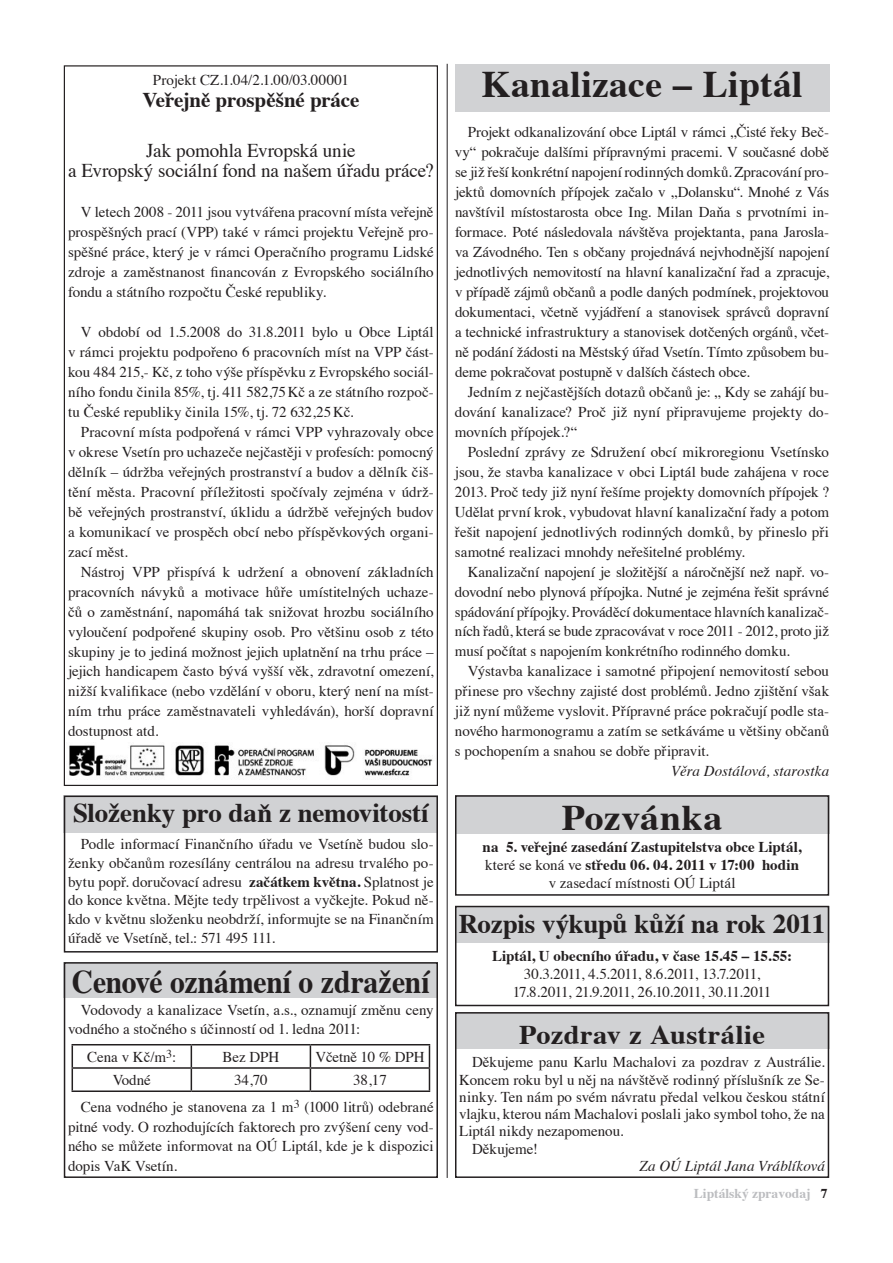
<style>
.page{position:relative;width:893px;height:1263px;background:#fff}
.page>*{position:absolute;margin:0;border:0;box-sizing:border-box;transform-origin:0 0}
.t1{font:700 37.5px "Times";letter-spacing:.01em;color:#231f20}
.t2{font:700 36px "Times";letter-spacing:.015em;color:#231f20;scale:1.05 1}
.t3{font:700 33px "Times";letter-spacing:-.01em;color:#231f20;scale:.9 1}
.t4{font:700 27px "Times";letter-spacing:-.005em;color:#231f20}
.t5{font:700 27px "Times";letter-spacing:-.005em;color:#231f20;scale:1.05 1}
.t6{font:700 21px "Times";letter-spacing:-.01em;color:#231f20}
.t7{font:19.5px/20px "Times";letter-spacing:-.005em;color:#231f20;text-align:center}
.t8{font:15px/20px "Times";color:#231f20;text-align:justify}
.t9{font:700 15px/18px "Times";letter-spacing:.005em;color:#231f20;text-align:center}
.t10{font:15px/18px "Times";letter-spacing:-.055em;color:#231f20;text-align:center}
.t11{font:italic 15px "Times";letter-spacing:.005em;color:#231f20}
.t12{font:700 13.5px "Times";color:#bcbdc0}
.s1{font-weight:700}
.s2{font-weight:400}
.s3{color:#231f20}
</style>
<div class="page">
<div style="left:455px;top:64px;width:374px;height:47px;background:#d1d2d4"></div>
<img style="left:69px;top:745px;width:364px;height:31px">
<div style="left:64px;top:795px;width:374px;height:37px;background:#d1d2d4"></div>
<div style="left:64px;top:795px;width:374px;height:157px;border:2px solid #231f20"></div>
<div style="left:64px;top:962px;width:374px;height:36px;background:#d1d2d4"></div>
<div style="left:64px;top:962px;width:374px;height:216px;border:2px solid #231f20"></div>
<hr style="left:72px;top:1044px;width:119px;height:1px;background:#231f20">
<hr style="left:191px;top:1044px;width:119px;height:1px;background:#231f20">
<hr style="left:310px;top:1044px;width:120px;height:1px;background:#231f20">
<hr style="left:72px;top:1067px;width:119px;height:2px;background:#231f20">
<svg style="left:72px;top:1045px;width:1px;height:45px"></svg>
<hr style="left:191px;top:1067px;width:119px;height:2px;background:#231f20">
<svg style="left:191px;top:1045px;width:1px;height:45px"></svg>
<hr style="left:310px;top:1067px;width:120px;height:2px;background:#231f20">
<svg style="left:310px;top:1045px;width:1px;height:45px"></svg>
<svg style="left:429px;top:1045px;width:1px;height:45px"></svg>
<hr style="left:72px;top:1090px;width:119px;height:2px;background:#231f20">
<hr style="left:191px;top:1090px;width:119px;height:2px;background:#231f20">
<hr style="left:310px;top:1090px;width:120px;height:2px;background:#231f20">
<div style="left:455px;top:795px;width:374px;height:38px;background:#d1d2d4"></div>
<div style="left:455px;top:795px;width:374px;height:101px;border:2px solid #231f20"></div>
<div style="left:455px;top:906px;width:374px;height:37px;background:#d1d2d4"></div>
<div style="left:455px;top:906px;width:374px;height:100px;border:2px solid #231f20"></div>
<div style="left:455px;top:1012px;width:374px;height:37px;background:#d1d2d4"></div>
<div style="left:455px;top:1012px;width:374px;height:166px;border:2px solid #231f20"></div>
<hr style="left:447px;top:64px;width:1px;height:1114px;background:#231f20">
<p class="t8" style="left:153px;top:68px;width:197px">Projekt CZ.1.04/2.1.00/03.00001</p>
<h3 class="t6" style="left:142px;top:80px;width:219px">Veřejně prospěšné práce</h3>
<h3 class="t7" style="left:68px;top:139px;width:367px">Jak pomohla Evropská unie<br>a Evropský sociální fond na našem úřadu práce?</h3>
<p class="t8" style="left:68px;top:201px;width:367px;text-indent:13px">V letech 2008 - 2011 jsou vytvářena pracovní místa veřejně prospěšných prací (VPP) také v rámci projektu Veřejně pro&shy;spěšné práce, který je v rámci Operačního programu Lidské zdroje a zaměstnanost financován z Evropského sociálního fondu a státního rozpočtu České republiky.</p>
<p class="t8" style="left:68px;top:320px;width:367px;text-indent:13px">V období od 1.5.2008 do 31.8.2011 bylo u Obce Liptál v rámci projektu podpořeno 6 pracovních míst na VPP část&shy;kou 484 215,- Kč, z toho výše příspěvku z Evropského sociál&shy;ního fondu činila 85%, tj. 411 582,75Kč a ze státního rozpoč&shy;tu České republiky činila 15%, tj. 72 632,25Kč.</p>
<p class="t8" style="left:68px;top:420px;width:367px;text-indent:13px">Pracovní místa podpořená v rámci VPP vyhrazovaly obce v okrese Vsetín pro uchazeče nejčastěji v profesích: pomocný dělník – údržba veřejných prostranství a budov a dělník čiš&shy;tění města. Pracovní příležitosti spočívaly zejména v údrž&shy;bě veřejných prostranství, úklidu a údržbě veřejných budov a komunikací ve prospěch obcí nebo příspěvkových organi&shy;zací měst.</p>
<p class="t8" style="left:68px;top:560px;width:367px;text-indent:13px">Nástroj VPP přispívá k udržení a obnovení základních pracovních návyků a motivace hůře umístitelných uchaze&shy;čů o zaměstnání, napomáhá tak snižovat hrozbu sociálního vyloučení podpořené skupiny osob. Pro většinu osob z této skupiny je to jediná možnost jejich uplatnění na trhu práce – jejich handicapem často bývá vyšší věk, zdravotní omezení, nižší kvalifikace (nebo vzdělání v oboru, který není na míst&shy;ním trhu práce zaměstnavateli vyhledáván), horší dopravní dostupnost atd.</p>
<h3 class="t4" style="left:73px;top:787px;width:357px">Složenky pro daň z nemovitostí</h3>
<p class="t8" style="left:68px;top:833px;width:367px;line-height:18.8px;text-indent:13px">Podle informací Finančního úřadu ve Vsetíně budou slo&shy;ženky občanům rozesílány centrálou na adresu trvalého po&shy;bytu popř. doručovací adresu <span class="s1">začátkem května.</span> Splatnost je do konce května. Mějte tedy trpělivost a vyčkejte. Pokud ně&shy;kdo v květnu složenku neobdrží, informujte se na Finančním úřadě ve Vsetíně, tel.: 571 495 111.</p>
<h3 class="t3" style="left:72px;top:951px;width:399px">Cenové oznámení o zdražení</h3>
<p class="t8" style="left:68px;top:999px;width:367px;line-height:19.5px;text-indent:13px">Vodovody a kanalizace Vsetín, a.s., oznamují změnu ceny vodného a stočného s účinností od 1. ledna 2011:</p>
<p class="t8" style="left:87px;top:1046px;width:91px">Cena v Kč/m<sup>3</sup>:</p>
<p class="t8" style="left:222px;top:1046px;width:59px">Bez DPH</p>
<p class="t8" style="left:315px;top:1046px;width:111px">Včetně 10 % DPH</p>
<p class="t8" style="left:113px;top:1069px;width:40px">Vodné</p>
<p class="t8" style="left:234px;top:1069px;width:35px">34,70</p>
<p class="t8" style="left:353px;top:1069px;width:35px">38,17</p>
<p class="t8" style="left:68px;top:1096px;width:367px;line-height:19.5px;text-indent:13px">Cena vodného je stanovena za 1 m<sup>3</sup> (1000 litrů) odebrané pitné vody. O rozhodujících faktorech pro zvýšení ceny vod&shy;ného se můžete informovat na OÚ Liptál, kde je k dispozici dopis VaK Vsetín.</p>
<h1 class="t1" style="left:481px;top:49px;width:323px">Kanalizace – Liptál</h1>
<p class="t8" style="left:455px;top:121px;width:376px;text-indent:13px">Projekt odkanalizování obce Liptál v rámci „Čisté řeky Beč&shy;vy“ pokračuje dalšími přípravnými pracemi. V současné době se již řeší konkrétní napojení rodinných domků. Zpracování pro&shy;jektů domovních přípojek začalo v „Dolansku“. Mnohé z Vás navštívil místostarosta obce Ing. Milan Daňa s prvotními in&shy;formace. Poté následovala návštěva projektanta, pana Jarosla&shy;va Závodného. Ten s občany projednává nejvhodnější napojení jednotlivých nemovitostí na hlavní kanalizační řad a zpracuje, v případě zájmů občanů a podle daných podmínek, projektovou dokumentaci, včetně vyjádření a stanovisek správců dopravní a technické infrastruktury a stanovisek dotčených orgánů, včet&shy;ně podání žádosti na Městský úřad Vsetín. Tímto způsobem bu&shy;deme pokračovat postupně v dalších částech obce.</p>
<p class="t8" style="left:455px;top:380px;width:376px;text-indent:13px">Jedním z nejčastějších dotazů občanů je: „ Kdy se zahájí bu&shy;dování kanalizace? Proč již nyní připravujeme projekty do&shy;movních přípojek.?“</p>
<p class="t8" style="left:455px;top:440px;width:376px;text-indent:13px">Poslední zprávy ze Sdružení obcí mikroregionu Vsetínsko jsou, že stavba kanalizace v obci Liptál bude zahájena v roce 2013. Proč tedy již nyní řešíme projekty domovních přípojek ?<br>Udělat první krok, vybudovat hlavní kanalizační řady a potom řešit napojení jednotlivých rodinných domků, by přineslo při samotné realizaci mnohdy neřešitelné problémy.</p>
<p class="t8" style="left:455px;top:560px;width:376px;text-indent:13px">Kanalizační napojení je složitější a náročnější než např. vo&shy;dovodní nebo plynová přípojka. Nutné je zejména řešit správné spádování přípojky. Prováděcí dokumentace hlavních kanalizač&shy;ních řadů, která se bude zpracovávat v roce 2011 - 2012, proto již musí počítat s napojením konkrétního rodinného domku.</p>
<p class="t8" style="left:455px;top:660px;width:376px;text-indent:13px">Výstavba kanalizace i samotné připojení nemovitostí sebou přinese pro všechny zajisté dost problémů. Jedno zjištění však již nyní můžeme vyslovit. Přípravné práce pokračují podle sta&shy;nového harmonogramu a zatím se setkáváme u většiny občanů s pochopením a snahou se dobře připravit.</p>
<p class="t11" style="left:671px;top:758px;width:160px">Věra Dostálová, starostka</p>
<h2 class="t2" style="left:562px;top:783px;width:154px">Pozvánka</h2>
<p class="t9" style="left:483px;top:837px;width:320px">na 5. veřejné zasedání Zastupitelstva obce Liptál, <span class="s2">které se koná ve</span> středu 06. 04. 2011 v 17:00 hodin <span class="s2">v zasedací místnosti OÚ Liptál</span></p>
<h3 class="t4" style="left:459px;top:898px;width:368px">Rozpis výkupů kůží na rok 2011</h3>
<p class="t9" style="left:492px;top:945px;width:301px">Liptál, U obecního úřadu, v čase 15.45 – 15.55:</p>
<p class="t10" style="left:513px;top:964px;width:260px">30.3.2011, 4.5.2011, 8.6.2011, 13.7.2011,<br>17.8.2011, 21.9.2011, 26.10.2011, 30.11.2011</p>
<h3 class="t5" style="left:519px;top:1009px;width:236px">Pozdrav z Austrálie</h3>
<p class="t8" style="left:472px;top:1051px;width:354px">Děkujeme panu Karlu Machalovi za pozdrav z Austrálie.</p>
<p class="t8" style="left:459px;top:1068px;width:367px">Koncem roku byl u něj na návštěvě rodinný příslušník ze Se-</p>
<p class="t8" style="left:459px;top:1085px;width:367px">ninky. Ten nám po svém návratu předal velkou českou státní</p>
<p class="t8" style="left:459px;top:1103px;width:367px">vlajku, kterou nám Machalovi poslali jako symbol toho, že na</p>
<p class="t8" style="left:459px;top:1120px;width:166px">Liptál nikdy nezapomenou.</p>
<p class="t8" style="left:472px;top:1137px;width:67px">Děkujeme!</p>
<p class="t11" style="left:639px;top:1153px;width:187px">Za OÚ Liptál Jana Vráblíková</p>
<p class="t12" style="left:694px;top:1180px;width:135px">Liptálský zpravodaj <span class="s3">7</span></p>
</div>
